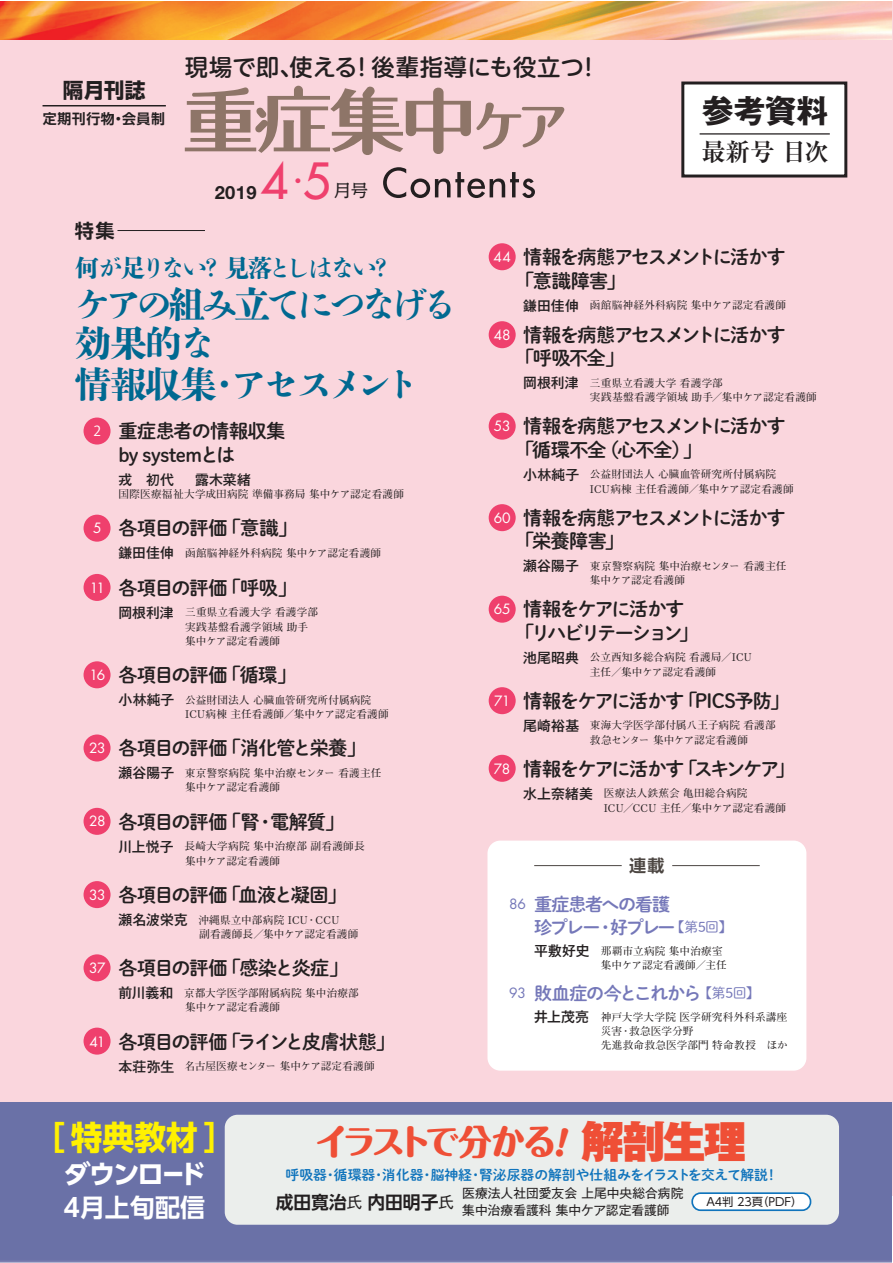
<style>
.page{position:relative;width:893px;height:1263px;background:#fff}
.page>*{position:absolute;margin:0;border:0;box-sizing:border-box;transform-origin:0 0}
.t1{font:700 53.85px "Maru Fo Pro";color:#8e7568;scale:.95 1}
.t2{font:48.6px "Futura";color:#ef406d}
.t3{font:900 43.35px "Gothic MB101 Pro";color:#ef4f36}
.t4{font:800 36.75px/40px "Shuei Shogo M Sen";letter-spacing:-.12em;color:#006991}
.t5{font:800 35.1px "Maru Fo Pro";letter-spacing:-.14em;color:#ef4f36;scale:.96 1}
.t6{font:700 33.15px "UD Shin Go Pro";color:#fff101;scale:.96 1}
.t7{font:700 31.95px "Gothic MB101 Pro";color:#231f20}
.t8{font:700 26.25px "UD Shin Go Pro";letter-spacing:-.07em;color:#fff}
.t9{font:700 25.05px "UD Shin Go Pro De";color:#fff}
.t10{font:700 24.45px "Ryumin Pro";color:#231f20}
.t11{font:800 24.3px "Shuei Shogo M Sen";letter-spacing:-.095em;color:#006991}
.t12{font:500 23.25px "UD Shin M Go Pro";letter-spacing:.01em;color:#231f20}
.t13{font:700 20.7px "Shin Go Pro";color:#231f20}
.t14{font:19.2px/23.4px "Shuei M Go Std B";letter-spacing:-.07em;color:#231f20}
.t15{font:19.2px "Shuei M Go Std B";letter-spacing:-.04em;color:#231f20}
.t16{font:19.2px/23.4px "Shuei M Go Std B";letter-spacing:-.105em;color:#231f20}
.t17{font:19.2px/23.4px "Shuei M Go Std B";letter-spacing:-.03em;color:#231f20}
.t18{font:19.2px "Shuei M Go Std B";letter-spacing:-.1em;color:#231f20}
.t19{font:19.2px "Shuei M Go Std B";letter-spacing:-.045em;color:#231f20}
.t20{font:700 19.2px "UD Shin Go NT Pro De";color:#231f20}
.t21{font:700 19.2px "Koz Go Pro";color:#ef406d}
.t22{font:700 18.3px "Helvetica Neue";color:#231f20}
.t23{font:18px/23.4px "Shuei M Go Std B";letter-spacing:-.08em;color:#7578b9}
.t24{font:700 17.85px "UD Shin Go Pro De";color:#231f20}
.t25{font:17.55px "Kakumin Pro";color:#231f20}
.t26{font:700 16.95px "UD Shin Go NT Pro De";color:#4c4642}
.t27{font:700 13.95px "UD Shin Go Pro De";letter-spacing:.04em;color:#231f20}
.t28{font:13.8px "Shuei M Go Std B";color:#1074bc}
.t29{font:500 13.8px "Gothic MB101 Pro";letter-spacing:.01em;color:#231f20}
.t30{font:12.75px/17px "Gothic MB101 Pro";color:#231f20}
.t31{font:11.25px "UD Shin Go Pro";letter-spacing:-.005em;color:#231f20}
.t32{font:700 10.65px/14.4px "Futo Min A101 Pro";letter-spacing:.015em;color:#231f20}
.s1{font-family:"Koz Go Pro";font-size:13.8px;color:#fff}
.s2{font-family:"Futo Min A101 Pro";font-weight:700;font-size:10.65px}
.s3{font-family:"Futura";font-size:13.8px;color:#fff}
.s4{font-family:"Gothic MB101 Pro";font-weight:500;font-size:13.8px}
.s5{font-family:"Futura";font-size:13.8px}
.s6{font-family:"Shuei M Go Std L";font-size:13.8px}
.s7{font-family:"Gothic MB101 Pro";font-weight:400;font-size:15.45px}
</style>
<div class="page">
<div style="left:0;top:2px;width:893px;height:1194px;background:#fad6dd"></div>
<div style="left:487px;top:840px;width:319px;height:230px;background:#fff;border-radius:13px"></div>
<img style="left:0;top:2px;width:891px;height:38px">
<hr style="left:117px;top:230px;width:88px;height:1px;background:#231f20">
<hr style="left:43px;top:105px;width:123px;height:1px;background:#231f20">
<div style="left:84px;top:417px;width:27px;height:27px;background:#ef406d;border-radius:50%"></div>
<div style="left:84px;top:515px;width:27px;height:27px;background:#ef406d;border-radius:50%"></div>
<div style="left:84px;top:574px;width:27px;height:27px;background:#ef406d;border-radius:50%"></div>
<div style="left:84px;top:661px;width:27px;height:27px;background:#ef406d;border-radius:50%"></div>
<div style="left:84px;top:734px;width:27px;height:27px;background:#ef406d;border-radius:50%"></div>
<div style="left:84px;top:808px;width:27px;height:27px;background:#ef406d;border-radius:50%"></div>
<div style="left:84px;top:881px;width:27px;height:27px;background:#ef406d;border-radius:50%"></div>
<div style="left:84px;top:954px;width:27px;height:27px;background:#ef406d;border-radius:50%"></div>
<div style="left:84px;top:1027px;width:27px;height:27px;background:#ef406d;border-radius:50%"></div>
<div style="left:489px;top:243px;width:27px;height:27px;background:#ef406d;border-radius:50%"></div>
<div style="left:489px;top:321px;width:27px;height:27px;background:#ef406d;border-radius:50%"></div>
<div style="left:489px;top:413px;width:27px;height:27px;background:#ef406d;border-radius:50%"></div>
<div style="left:489px;top:504px;width:27px;height:27px;background:#ef406d;border-radius:50%"></div>
<div style="left:489px;top:596px;width:27px;height:27px;background:#ef406d;border-radius:50%"></div>
<div style="left:489px;top:687px;width:27px;height:27px;background:#ef406d;border-radius:50%"></div>
<div style="left:489px;top:755px;width:27px;height:27px;background:#ef406d;border-radius:50%"></div>
<svg style="left:383px;top:167px;width:152px;height:31px"></svg>
<hr style="left:534px;top:865px;width:88px;height:1px;background:#4c4642">
<hr style="left:672px;top:865px;width:88px;height:1px;background:#4c4642">
<svg style="left:185px;top:86px;width:286px;height:69px"></svg>
<div style="left:0;top:1102px;width:891px;height:161px;background:#6a71a7"></div>
<div style="left:225px;top:1115px;width:614px;height:110px;background:#ebeeec;border-radius:13px"></div>
<div style="left:692px;top:1193px;width:118px;height:17px;background:#fff;border-radius:8px"></div>
<div style="left:691px;top:1192px;width:120px;height:19px;border:2px solid #1074bc;border-radius:8px"></div>
<div style="left:681px;top:82px;width:166px;height:95px;background:#fff;border:3px solid #231f20"></div>
<hr style="left:700px;top:133px;width:130px;height:2px;background:#231f20">
<h3 class="t13" style="left:63px;top:74px;width:84px">隔月刊誌</h3>
<h3 class="t27" style="left:43px;top:107px;width:124px">定期刊行物・会員制</h3>
<h3 class="t20" style="left:75px;top:216px;width:41px">特集</h3>
<h3 class="t12" style="left:185px;top:48px;width:417px">現場で即､使える！後輩指導にも役立つ！</h3>
<h1 class="t1" style="left:473px;top:83px;width:101px">ケア</h1>
<h3 class="t22" style="left:215px;top:181px;width:43px">2019</h3>
<h2 class="t2" style="left:261px;top:150px;width:72px">4 5</h2>
<h3 class="t21" style="left:288px;top:169px;width:21px">・</h3>
<h3 class="t25" style="left:334px;top:176px;width:36px">月号</h3>
<h3 class="t7" style="left:702px;top:84px;width:128px">参考資料</h3>
<h3 class="t10" style="left:701px;top:132px;width:129px">最新号 目次</h3>
<h3 class="t11" style="left:75px;top:250px;width:320px">何が足りない？ 見落としはない？</h3>
<h3 class="t4" style="left:75px;top:284px;width:385px">ケアの組み立てにつなげる効果的な<br>情報収集・アセスメント</h3>
<h3 class="t17" style="left:118px;top:419px;width:169px;text-indent:-25px"><span class="s1">2</span> 重症患者の情報収集by systemとは</h3>
<p class="t29" style="left:118px;top:468px;width:134px">戎　初代<span class="s2">　　</span>露木菜緒</p>
<p class="t32" style="left:118px;top:485px;width:287px">国際医療福祉大学成田病院 準備事務局 集中ケア認定看護師</p>
<h3 class="t15" style="left:93px;top:514px;width:206px"><span class="s3">5</span> 各項目の評価「意識」</h3>
<p class="t32" style="left:118px;top:544px;width:264px"><span class="s4">鎌田佳伸</span> 函館脳神経外科病院 集中ケア認定看護師</p>
<h3 class="t15" style="left:90px;top:573px;width:208px"><span class="s3">11</span> 各項目の評価「呼吸」</h3>
<p class="t32" style="left:185px;top:604px;width:134px;text-indent:-67px"><span class="s4">岡根利津</span> 三重県立看護大学 看護学部実践基盤看護学領域 助手集中ケア認定看護師</p>
<h3 class="t19" style="left:89px;top:660px;width:208px"><span class="s3">16</span> 各項目の評価「循環」</h3>
<p class="t32" style="left:185px;top:691px;width:205px;text-indent:-67px"><span class="s4">小林純子</span>　公益財団法人 心臓血管研究所付属病院<br>ICU病棟 主任看護師／集中ケア認定看護師</p>
<h3 class="t14" style="left:89px;top:736px;width:278px"><span class="s3">23</span> 各項目の評価「消化管と栄養」</h3>
<p class="t32" style="left:185px;top:764px;width:198px;text-indent:-67px"><span class="s4">瀬谷陽子</span>　東京警察病院 集中治療センター 看護主任集中ケア認定看護師</p>
<h3 class="t14" style="left:89px;top:809px;width:257px"><span class="s3">28</span> 各項目の評価「腎・電解質」</h3>
<p class="t32" style="left:185px;top:838px;width:181px;text-indent:-67px"><span class="s4">川上悦子</span> 長崎大学病院 集中治療部 副看護師長集中ケア認定看護師</p>
<h3 class="t14" style="left:89px;top:882px;width:259px"><span class="s3">33</span> 各項目の評価「血液と凝固」</h3>
<p class="t32" style="left:199px;top:911px;width:161px;text-indent:-81px"><span class="s4">瀬名波栄克</span>　沖縄県立中部病院 ICU・CCU<br>副看護師長／集中ケア認定看護師</p>
<h3 class="t14" style="left:89px;top:956px;width:260px"><span class="s3">37</span> 各項目の評価「感染と炎症」</h3>
<p class="t32" style="left:185px;top:984px;width:175px;text-indent:-67px"><span class="s4">前川義和</span>　京都大学医学部附属病院 集中治療部集中ケア認定看護師</p>
<h3 class="t14" style="left:90px;top:1029px;width:307px"><span class="s3">41</span> 各項目の評価「ラインと皮膚状態」</h3>
<p class="t32" style="left:118px;top:1058px;width:258px"><span class="s4">本荘弥生</span>　名古屋医療センター 集中ケア認定看護師</p>
<h3 class="t14" style="left:515px;top:245px;width:272px;text-indent:-22px"><span class="s3">44</span> 情報を病態アセスメントに活かす「意識障害」</h3>
<p class="t32" style="left:523px;top:297px;width:264px"><span class="s4">鎌田佳伸</span> 函館脳神経外科病院 集中ケア認定看護師</p>
<h3 class="t14" style="left:515px;top:322px;width:272px;text-indent:-22px"><span class="s3">48</span> 情報を病態アセスメントに活かす「呼吸不全」</h3>
<p class="t32" style="left:590px;top:375px;width:228px;text-indent:-67px"><span class="s4">岡根利津</span> 三重県立看護大学 看護学部<br>実践基盤看護学領域 助手／集中ケア認定看護師</p>
<h3 class="t14" style="left:515px;top:414px;width:272px;text-indent:-22px"><span class="s3">53</span> 情報を病態アセスメントに活かす「循環不全（心不全）」</h3>
<p class="t32" style="left:590px;top:466px;width:205px;text-indent:-67px"><span class="s4">小林純子</span> 公益財団法人 心臓血管研究所付属病院<br>ICU病棟 主任看護師／集中ケア認定看護師</p>
<h3 class="t14" style="left:515px;top:505px;width:272px;text-indent:-22px"><span class="s3">60</span> 情報を病態アセスメントに活かす「栄養障害」</h3>
<p class="t32" style="left:590px;top:557px;width:198px;text-indent:-67px"><span class="s4">瀬谷陽子</span> 東京警察病院 集中治療センター 看護主任集中ケア認定看護師</p>
<h3 class="t16" style="left:515px;top:597px;width:184px;text-indent:-22px"><span class="s3">65</span> 情報をケアに活かす「リハビリテーション」</h3>
<p class="t32" style="left:590px;top:649px;width:163px;text-indent:-67px"><span class="s4">池尾昭典</span> 公立西知多総合病院 看護局／ICU主任／集中ケア認定看護師</p>
<h3 class="t14" style="left:494px;top:688px;width:297px"><span class="s3">71</span> 情報をケアに活かす「PICS予防」</h3>
<p class="t32" style="left:590px;top:717px;width:187px;text-indent:-67px"><span class="s4">尾崎裕基</span> 東海大学医学部付属八王子病院 看護部救急センター 集中ケア認定看護師</p>
<h3 class="t18" style="left:494px;top:754px;width:302px"><span class="s3">78</span> 情報をケアに活かす「スキンケア」</h3>
<p class="t32" style="left:604px;top:785px;width:184px;text-indent:-81px"><span class="s4">水上奈緒美</span> 医療法人鉄蕉会 亀田総合病院<br>ICU／CCU 主任／集中ケア認定看護師</p>
<h3 class="t26" style="left:629px;top:851px;width:37px">連載</h3>
<h3 class="t23" style="left:534px;top:891px;width:200px;text-indent:-25px"><span class="s5">86</span> 重症患者への看護<br>珍プレー・好プレー<span class="s6">【第５回】</span></h3>
<p class="t32" style="left:601px;top:942px;width:127px;text-indent:-67px"><span class="s4">平敷好史</span> 那覇市立病院 集中治療室集中ケア認定看護師／主任</p>
<h3 class="t23" style="left:509px;top:981px;width:252px"><span class="s5">93</span> 敗血症の今とこれから<span class="s6">【第５回】</span></h3>
<p class="t32" style="left:601px;top:1008px;width:188px;text-indent:-67px"><span class="s4">井上茂亮</span> 神戸大学大学院 医学研究科外科系講座災害・救急医学分野<br>先進救命救急医学部門 特命教授　ほか</p>
<h3 class="t6" style="left:33px;top:1111px;width:213px">［特典教材］</h3>
<h3 class="t5" style="left:315px;top:1113px;width:253px">イラストで分かる</h3>
<h3 class="t3" style="left:581px;top:1105px;width:166px">解剖生理</h3>
<h3 class="t24" style="left:276px;top:1187px;width:180px">成田寛治<span class="s7">氏</span>内田明子<span class="s7">氏</span></h3>
<p class="t31" style="left:706px;top:1193px;width:98px">A4判 23頁（PDF）</p>
<h3 class="t8" style="left:64px;top:1153px;width:143px">ダウンロード</h3>
<p class="t28" style="left:286px;top:1164px;width:494px">呼吸器・循環器・消化器・脳神経・腎泌尿器の解剖や仕組みをイラストを交えて解説！</p>
<h3 class="t9" style="left:64px;top:1187px;width:143px">4月上旬配信</h3>
<p class="t30" style="left:462px;top:1182px;width:223px">医療法人社団愛友会 上尾中央総合病院集中治療看護科 集中ケア認定看護師</p>
</div>
